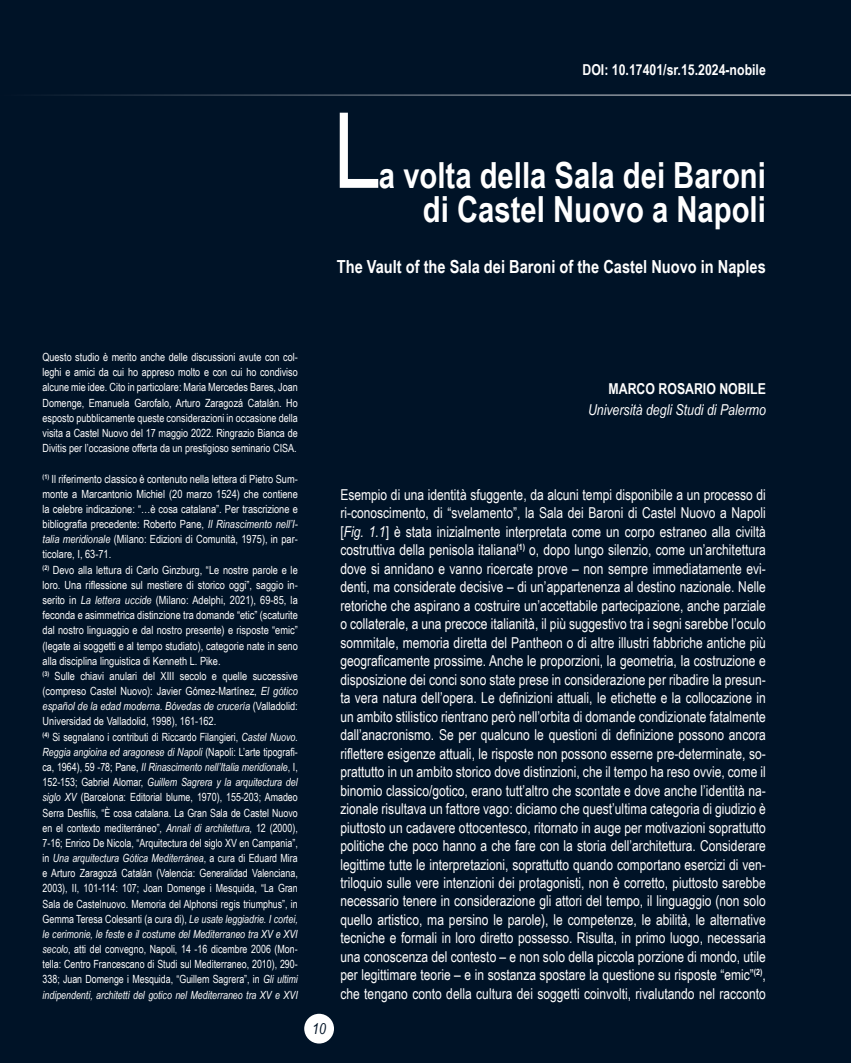
<style>
.page{position:relative;width:851px;height:1063px;background:#fff}
.page>*{position:absolute;margin:0;border:0;box-sizing:border-box;transform-origin:0 0}
.t1{font:105px "Arial Narrow";color:#fff}
.t2{font:700 36px "Arial Narrow";color:#fff}
.t3{font:700 18px "Arial Narrow";color:#fff}
.t4{font:15px/18.5px "Arial Narrow";color:#fff;text-align:justify}
.t5{font:700 15px "Arial Narrow";color:#fff}
.t6{font:italic 15px "Arial Narrow";color:#fff}
.t7{font:italic 15px "Arial Narrow";color:#001327}
.t8{font:11.25px/15.1px "Arial Narrow";color:#fff;text-align:justify}
.t9{font:11.25px/15.1px "Arial Narrow";color:#fff;text-align:justify;scale:.96 1}
.s1{font-style:italic}
</style>
<div class="page">
<div style="left:0;top:0;width:850px;height:1063px;background:#001327"></div>
<div style="left:304px;top:1014px;width:30px;height:30px;background:#fff;border-radius:50%"></div>
<hr style="left:0;top:95px;width:850px;height:1px;background:#fff">
<p class="t5" style="left:582px;top:58px;width:185px">DOI: 10.17401/sr.15.2024-nobile</p>
<p class="t1" style="left:333px;top:74px;width:49px">L</p>
<p class="t2" style="left:379px;top:148px;width:388px">a volta della Sala dei Baroni</p>
<p class="t2" style="left:423px;top:182px;width:344px">di Castel Nuovo a Napoli</p>
<p class="t3" style="left:337px;top:253px;width:430px">The Vault of the Sala dei Baroni of the Castel Nuovo in Naples</p>
<p class="t8" style="left:43px;top:349px;width:257px">Questo studio è merito anche delle discussioni avute con col&shy;leghi e amici da cui ho appreso molto e con cui ho condiviso alcune mie idee. Cito in particolare: Maria Mercedes Bares, Joan Domenge, Emanuela Garofalo, Arturo Zaragozá Catalán. Ho esposto pubblicamente queste considerazioni in occasione della visita a Castel Nuovo del 17 maggio 2022. Ringrazio Bianca de Divitis per l’occasione offerta da un prestigioso seminario CISA.</p>
<p class="t8" style="left:43px;top:471px;width:257px"><sup>(1)</sup> Il riferimento classico è contenuto nella lettera di Pietro Sum&shy;monte a Marcantonio Michiel (20 marzo 1524) che contiene la celebre indicazione: “…è cosa catalana”. Per trascrizione e bibliografia precedente: Roberto Pane, <span class="s1">Il Rinascimento nell’I&shy;talia meridionale</span> (Milano: Edizioni di Comunità, 1975), in par&shy;ticolare, I, 63-71.</p>
<p class="t8" style="left:43px;top:562px;width:257px"><sup>(2)</sup> Devo alla lettura di Carlo Ginzburg, “Le nostre parole e le loro. Una riflessione sul mestiere di storico oggi”, saggio in&shy;serito in <span class="s1">La lettera uccide</span> (Milano: Adelphi, 2021), 69-85, la feconda e asimmetrica distinzione tra domande “etic” (scaturite dal nostro linguaggio e dal nostro presente) e risposte “emic” (legate ai soggetti e al tempo studiato), categorie nate in seno alla disciplina linguistica di Kenneth L. Pike.</p>
<p class="t8" style="left:43px;top:668px;width:257px"><sup>(3)</sup> Sulle chiavi anulari del XIII secolo e quelle successive (compreso Castel Nuovo): Javier Gómez-Martínez, <span class="s1">El gótico español de la edad moderna. Bóvedas de crucería</span> (Valladolid:<br>Universidad de Valladolid, 1998), 161-162.</p>
<p class="t9" style="left:43px;top:729px;width:267px"><sup>(4)</sup> Si segnalano i contributi di Riccardo Filangieri, <span class="s1">Castel Nuovo.<br>Reggia angioina ed aragonese di Napoli</span> (Napoli: L’arte tipografi&shy;ca, 1964), 59 -78; Pane, <span class="s1">Il Rinascimento nell’Italia meridionale</span>, I, 152-153; Gabriel Alomar, <span class="s1">Guillem Sagrera y la arquitectura del siglo XV</span> (Barcelona: Editorial blume, 1970), 155-203; Amadeo Serra Desfilis, “È cosa catalana. La Gran Sala de Castel Nuovo en el contexto mediterráneo”, <span class="s1">Annali di architettura</span>, 12 (2000), 7-16; Enrico De Nicola, “Arquitectura del siglo XV en Campania”, in <span class="s1">Una arquitectura Gótica Mediterránea</span>, a cura di Eduard Mira e Arturo Zaragozá Catalán (Valencia: Generalidad Valenciana, 2003), II, 101-114: 107; Joan Domenge i Mesquida, “La Gran Sala de Castelnuovo. Memoria del Alphonsi regis triumphus”, in Gemma Teresa Colesanti (a cura di), <span class="s1">Le usate leggiadrie. I cortei, le cerimonie, le feste e il costume del Mediterraneo tra XV e XVI secolo</span>, atti del convegno, Napoli, 14 -16 dicembre 2006 (Mon&shy;tella: Centro Francescano di Studi sul Mediterraneo, 2010), 290- 338; Juan Domenge i Mesquida, “Guillem Sagrera”, in <span class="s1">Gli ultimi indipendenti, architetti del gotico nel Mediterraneo tra XV e XVI</span></p>
<p class="t5" style="left:608px;top:377px;width:159px">MARCO ROSARIO NOBILE</p>
<p class="t6" style="left:588px;top:399px;width:179px">Università degli Studi di Palermo</p>
<p class="t7" style="left:312px;top:1018px;width:15px">10</p>
<p class="t4" style="left:340px;top:485px;width:427px">Esempio di una identità sfuggente, da alcuni tempi disponibile a un processo di ri-conoscimento, di “svelamento”, la Sala dei Baroni di Castel Nuovo a Napoli [<span class="s1">Fig. 1.1</span>] è stata inizialmente interpretata come un corpo estraneo alla civiltà costruttiva della penisola italiana<sup>(1)</sup> o, dopo lungo silenzio, come un’architettura dove si annidano e vanno ricercate prove – non sempre immediatamente evi&shy;denti, ma considerate decisive – di un’appartenenza al destino nazionale. Nelle retoriche che aspirano a costruire un’accettabile partecipazione, anche parziale o collaterale, a una precoce italianità, il più suggestivo tra i segni sarebbe l’oculo sommitale, memoria diretta del Pantheon o di altre illustri fabbriche antiche più geograficamente prossime. Anche le proporzioni, la geometria, la costruzione e disposizione dei conci sono state prese in considerazione per ribadire la presun&shy;ta vera natura dell’opera. Le definizioni attuali, le etichette e la collocazione in un ambito stilistico rientrano però nell’orbita di domande condizionate fatalmente dall’anacronismo. Se per qualcuno le questioni di definizione possono ancora riflettere esigenze attuali, le risposte non possono esserne pre-determinate, so&shy;prattutto in un ambito storico dove distinzioni, che il tempo ha reso ovvie, come il binomio classico/gotico, erano tutt’altro che scontate e dove anche l’identità na&shy;zionale risultava un fattore vago: diciamo che quest’ultima categoria di giudizio è piuttosto un cadavere ottocentesco, ritornato in auge per motivazioni soprattutto politiche che poco hanno a che fare con la storia dell’architettura. Considerare legittime tutte le interpretazioni, soprattutto quando comportano esercizi di ven&shy;triloquio sulle vere intenzioni dei protagonisti, non è corretto, piuttosto sarebbe necessario tenere in considerazione gli attori del tempo, il linguaggio (non solo quello artistico, ma persino le parole), le competenze, le abilità, le alternative tecniche e formali in loro diretto possesso. Risulta, in primo luogo, necessaria una conoscenza del contesto – e non solo della piccola porzione di mondo, utile per legittimare teorie – e in sostanza spostare la questione su risposte “emic”<sup>(2)</sup>, che tengano conto della cultura dei soggetti coinvolti, rivalutando nel racconto</p>
</div>
